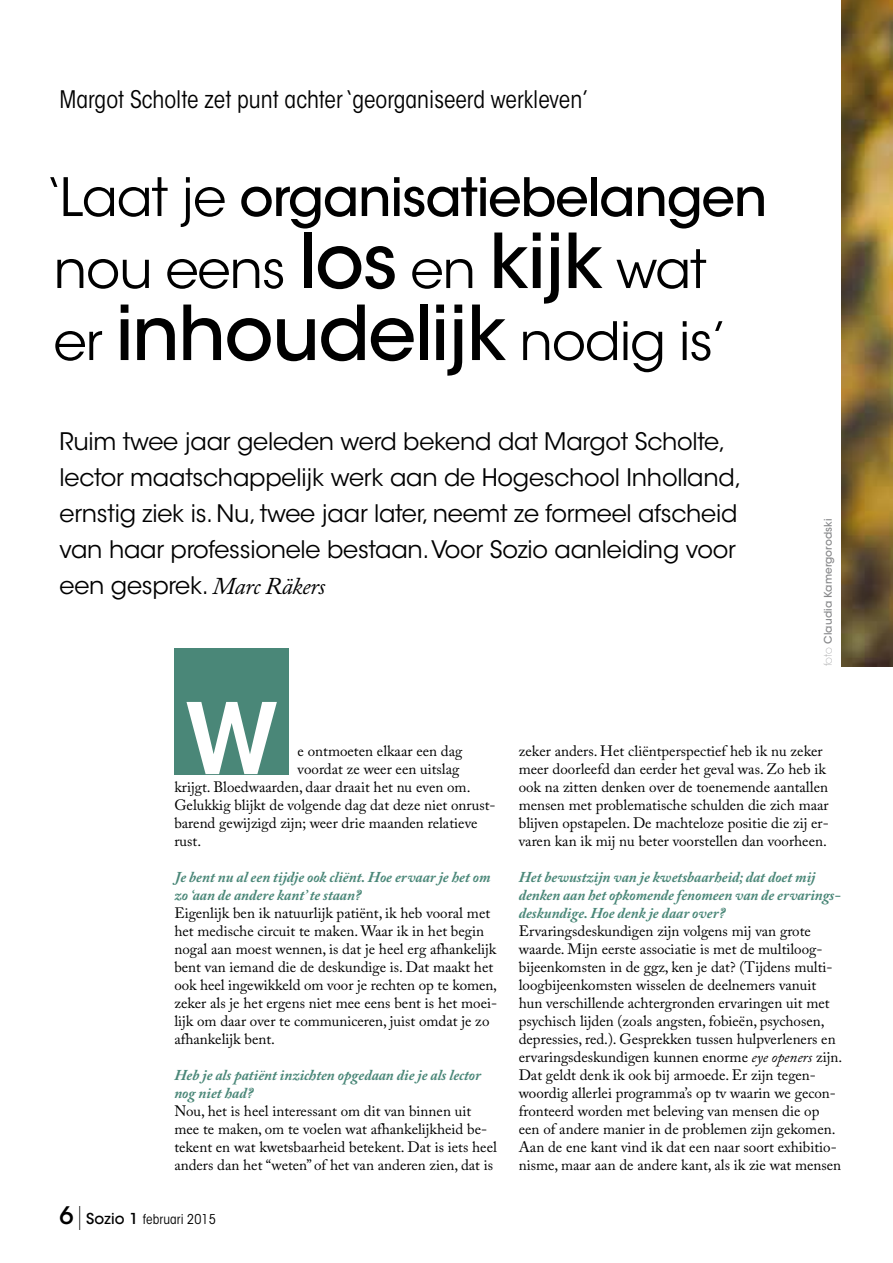
<style>
.page{position:relative;width:893px;height:1263px;background:#fff}
.page>*{position:absolute;margin:0;border:0;box-sizing:border-box;transform-origin:0 0}
.t1{font:600 97.5px "ITC Avant Garde Std";color:#fff}
.t2{font:500 75px "ITC Avant Garde Std";letter-spacing:-.02em;color:#000}
.t3{font:52.5px/72px "ITC Avant Garde Std";letter-spacing:-.02em;color:#000}
.t4{font:24px/36px "ITC Avant Garde Std";letter-spacing:-.01em;color:#000}
.t5{font:condensed 24px "ITC Avant Garde Std";color:#000}
.t6{font:15px/18px "Adobe Caslon Pro";color:#000}
.t7{font:italic 700 15px/18px "Adobe Caslon Pro";color:#4a8778}
.t8{font:condensed 13.5px "ITC Avant Garde Std";letter-spacing:.01em;color:#000}
.t9{font:500 10.5px "ITC Avant Garde Std";letter-spacing:.01em;color:#87888a}
.s1{font-weight:500}
.s2{font-weight:500;font-size:75px}
.s3{font-weight:400;font-size:52.5px}
.s4{font-family:"Adobe Caslon Pro";font-style:italic}
.s5{font-weight:200}
.s6{font-weight:500;font-stretch:normal;font-size:24px}
.s7{font-weight:200;font-size:24px}
.s8{font-weight:500;font-stretch:normal;font-size:15px}
.s9{font-style:italic}
</style>
<div class="page">
<img style="left:842px;top:0;width:51px;height:666px">
<div style="left:174px;top:648px;width:115px;height:126px;background:#4a8778"></div>
<h3 class="t5" style="left:60px;top:85px;width:530px">Margot Scholte zet punt achter ‘georganiseerd werkleven’</h3>
<h3 class="t3" style="left:45px;top:162px;width:723px">‘Laat je <span class="s1">organisatiebelangen </span>nou eens <span class="s2">los</span> en <span class="s2">kijk</span> wat</h3>
<h2 class="t2" style="left:54px;top:286px;width:675px"><span class="s3">er</span> inhoudelijk <span class="s3">nodig is’</span></h2>
<p class="t4" style="left:60px;top:424px;width:684px">Ruim twee jaar geleden werd bekend dat Margot Scholte, lector maatschappelijk werk aan de Hogeschool Inholland, ernstig ziek is. Nu, twee jaar later, neemt ze formeel afscheid van haar professionele bestaan. Voor Sozio aanleiding voor een gesprek. <span class="s4">Marc Räkers</span></p>
<p class="t9" style="left:821px;top:666px;width:149px;rotate:-90deg"><span class="s5">foto</span> Claudia Kamergorodski</p>
<h1 class="t1" style="left:185px;top:677px;width:95px">W</h1>
<p class="t6" style="left:298px;top:742px;width:166px">e ontmoeten elkaar een dag</p>
<p class="t6" style="left:298px;top:760px;width:163px">voordat ze weer een uitslag</p>
<p class="t6" style="left:174px;top:778px;width:298px">krijgt. Bloedwaarden, daar draait het nu even om.</p>
<p class="t6" style="left:174px;top:796px;width:323px">Gelukkig blijkt de volgende dag dat deze niet onrust-</p>
<p class="t6" style="left:174px;top:814px;width:305px">barend gewijzigd zijn; weer drie maanden relatieve</p>
<p class="t6" style="left:174px;top:832px;width:28px">rust.</p>
<p class="t7" style="left:174px;top:868px;width:318px">Je bent nu al een tijdje ook cliënt. Hoe ervaar je het om zo ‘aan de andere kant’ te staan?</p>
<p class="t6" style="left:174px;top:904px;width:324px">Eigenlijk ben ik natuurlijk patiënt, ik heb vooral met het medische circuit te maken. Waar ik in het begin nogal aan moest wennen, is dat je heel erg afhankelijk bent van iemand die de deskundige is. Dat maakt het ook heel ingewikkeld om voor je rechten op te komen, zeker als je het ergens niet mee eens bent is het moei&shy;lijk om daar over te communiceren, juist omdat je zo afhankelijk bent.</p>
<p class="t7" style="left:174px;top:1066px;width:308px">Heb je als patiënt inzichten opgedaan die je als lector nog niet had?</p>
<p class="t6" style="left:174px;top:1102px;width:324px">Nou, het is heel interessant om dit van binnen uit mee te maken, om te voelen wat afhankelijkheid be&shy;tekent en wat kwetsbaarheid betekent. Dat is iets heel anders dan het “weten” of het van anderen zien, dat is</p>
<p class="t8" style="left:60px;top:1211px;width:158px"><span class="s6">6</span><span class="s7">|</span><span class="s8">Sozio 1</span> februari 2015</p>
<p class="t6" style="left:519px;top:742px;width:312px">zeker anders. Het cliëntperspectief heb ik nu zeker meer doorleefd dan eerder het geval was. Zo heb ik ook na zitten denken over de toenemende aantallen mensen met problematische schulden die zich maar blijven opstapelen. De machteloze positie die zij er&shy;varen kan ik mij nu beter voorstellen dan voorheen.</p>
<p class="t7" style="left:519px;top:868px;width:323px">Het bewustzijn van je kwetsbaarheid; dat doet mij denken aan het opkomende fenomeen van de ervarings&shy;deskundige. Hoe denk je daar over?</p>
<p class="t6" style="left:519px;top:922px;width:325px">Ervaringsdeskundigen zijn volgens mij van grote waarde. Mijn eerste associatie is met de multiloog&shy;bijeenkomsten in de ggz, ken je dat? (Tijdens multi&shy;loogbijeenkomsten wisselen de deelnemers vanuit hun verschillende achtergronden ervaringen uit met psychisch lijden (zoals angsten, fobieën, psychosen, depressies, red.). Gesprekken tussen hulpverleners en ervaringsdeskundigen kunnen enorme <span class="s9">eye openers</span> zijn.<br>Dat geldt denk ik ook bij armoede. Er zijn tegen&shy;woordig allerlei programma’s op tv waarin we gecon&shy;fronteerd worden met beleving van mensen die op een of andere manier in de problemen zijn gekomen.<br>Aan de ene kant vind ik dat een naar soort exhibitio&shy;nisme, maar aan de andere kant, als ik zie wat mensen</p>
</div>
